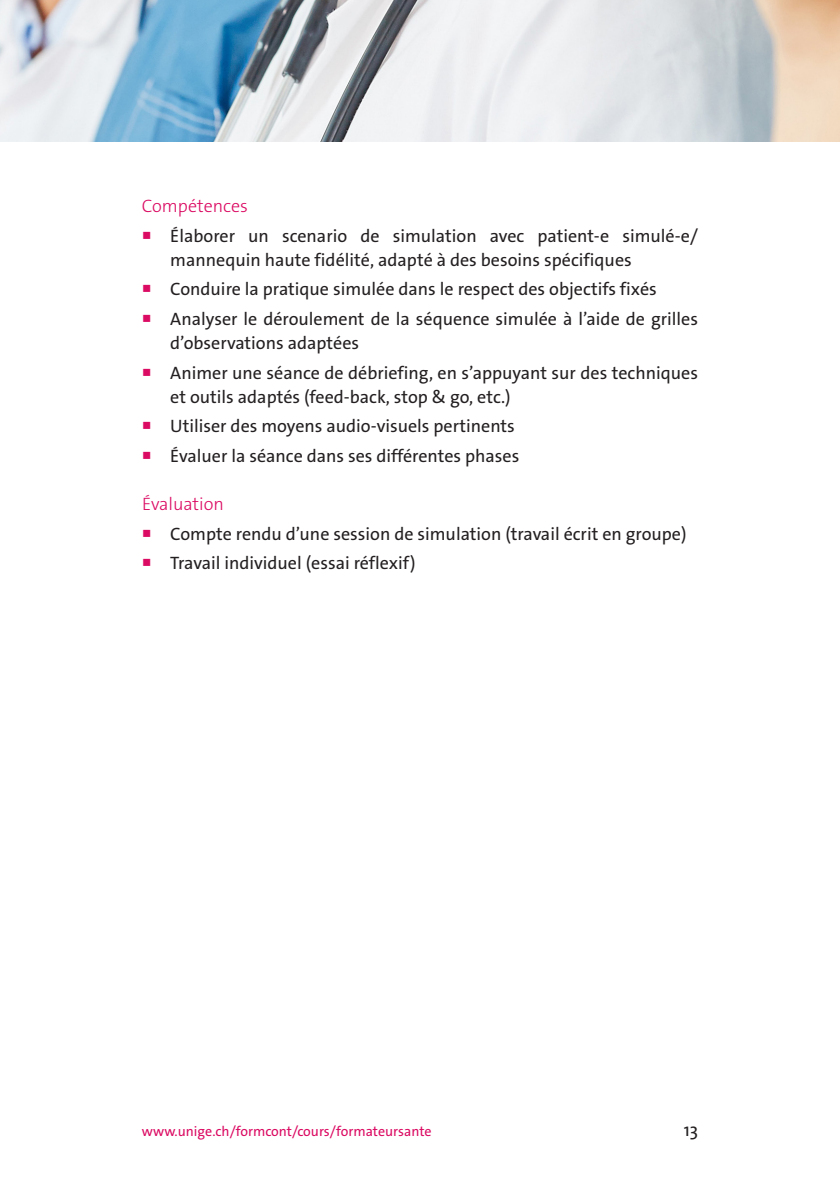
<style>
.page{position:relative;width:840px;height:1191px;background:#fff}
.page>*{position:absolute;margin:0;border:0;box-sizing:border-box;transform-origin:0 0}
.retrait5{font:18px/24px "The Sans Os F";color:#231f20}
.texte{font:300 18px "The Sans Os F";color:#db0a62}
.t1{font:14px "The Sans Os F";color:#db0a62}
.s1{color:#db0a62}
</style>
<div class="page">
<img style="left:0;top:0;width:839px;height:142px">
<p class="texte" style="left:142px;top:194px;width:107px">Compétences</p>
<p class="retrait5" style="left:170px;top:223px;width:529px;text-indent:-28px"><span class="s1">○</span> Élaborer un scenario de simulation avec patient-e simulé-e/ mannequin haute fidélité, adapté à des besoins spécifiques</p>
<p class="retrait5" style="left:142px;top:277px;width:516px"><span class="s1">○</span> Conduire la pratique simulée dans le respect des objectifs fixés</p>
<p class="retrait5" style="left:170px;top:307px;width:529px;text-indent:-28px"><span class="s1">○</span> Analyser le déroulement de la séquence simulée à l’aide de grilles d’observations adaptées</p>
<p class="retrait5" style="left:170px;top:360px;width:529px;text-indent:-28px"><span class="s1">○</span> Animer une séance de débriefing, en s’appuyant sur des techniques et outils adaptés (feed-back, stop &amp; go, etc.)</p>
<p class="retrait5" style="left:142px;top:414px;width:374px"><span class="s1">○</span> Utiliser des moyens audio-visuels pertinents</p>
<p class="retrait5" style="left:142px;top:444px;width:379px"><span class="s1">○</span> Évaluer la séance dans ses différentes phases</p>
<p class="texte" style="left:142px;top:492px;width:83px">Évaluation</p>
<p class="retrait5" style="left:142px;top:521px;width:546px"><span class="s1">○</span> Compte rendu d’une session de simulation (travail écrit en groupe)</p>
<p class="retrait5" style="left:142px;top:551px;width:275px"><span class="s1">○</span> Travail individuel (essai réflexif)</p>
<p class="t1" style="left:142px;top:1122px;width:291px">www.unige.ch/formcont/cours/formateursante</p>
<p class="retrait5" style="left:683px;top:1118px;width:16px">13</p>
</div>
